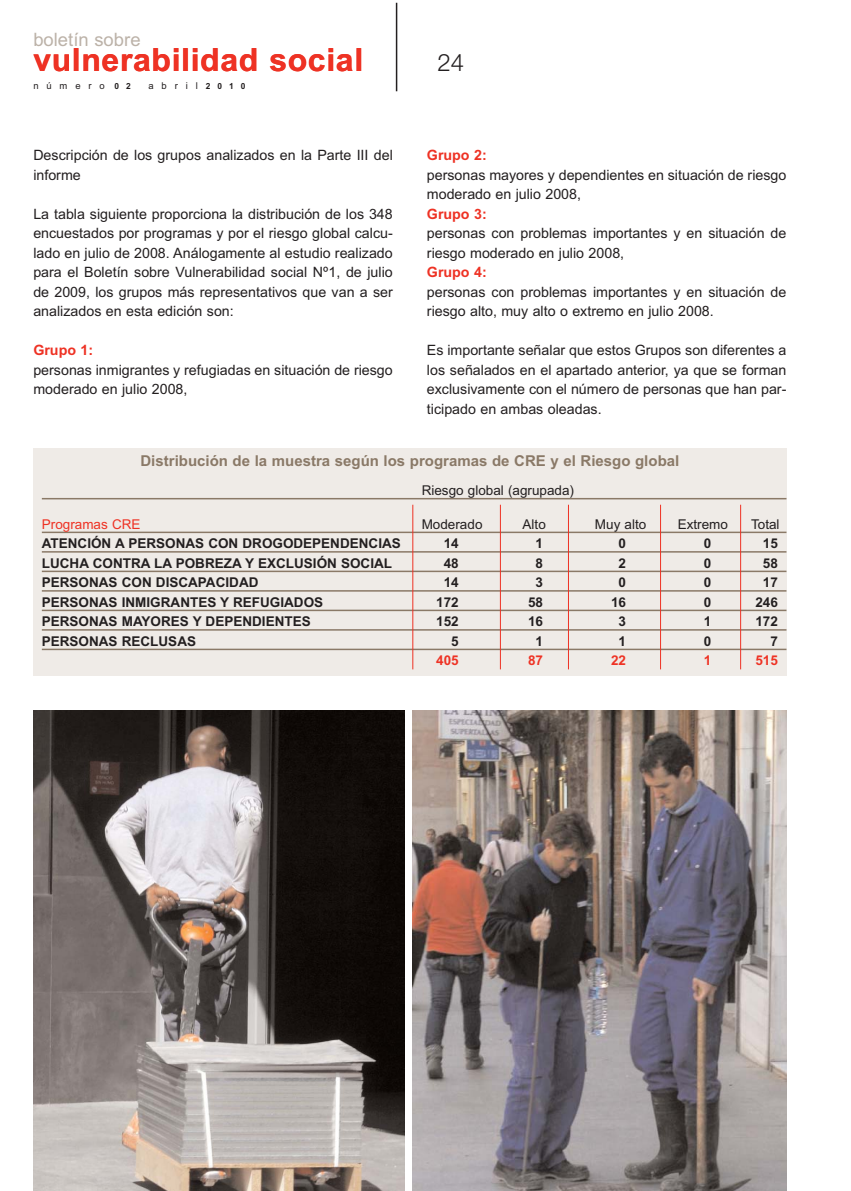
<style>
.page{position:relative;width:851px;height:1191px;background:#fff}
.page>*{position:absolute;margin:0;border:0;box-sizing:border-box;transform-origin:0 0}
.t1{font:700 31.95px "Arial";letter-spacing:.02em;color:#ee3224}
.t2{font:300 24px "Helvetica Neue";color:#231f20}
.t3{font:18.45px "Arial";color:#bcb2a8}
.t4{font:700 15px "Arial";color:#8a7967}
.t5{font:14.25px/19.5px "Arial";color:#231f20}
.t6{font:700 14.25px "Arial";color:#ee3224}
.t7{font:700 13.5px "Arial";color:#231f20}
.t8{font:13.5px "Arial";color:#231f20}
.t9{font:13.5px "Arial";color:#ee3224}
.t10{font:700 13.5px "Arial";color:#ee3224}
.t11{font:9.45px "Arial";letter-spacing:.835em;color:#231f20}
.s1{font-weight:700;font-size:8.4px}
</style>
<div class="page">
<hr style="left:396px;top:3px;width:1px;height:88px;background:#231f20">
<div style="left:33px;top:448px;width:753px;height:227px;background:#efebe7"></div>
<hr style="left:42px;top:498px;width:744px;height:1px;background:#8a7967">
<hr style="left:42px;top:531px;width:744px;height:2px;background:#8a7967">
<hr style="left:42px;top:551px;width:744px;height:1px;background:#8a7967">
<hr style="left:42px;top:570px;width:744px;height:2px;background:#8a7967">
<hr style="left:42px;top:590px;width:744px;height:1px;background:#8a7967">
<hr style="left:42px;top:609px;width:744px;height:2px;background:#8a7967">
<hr style="left:42px;top:629px;width:744px;height:1px;background:#8a7967">
<hr style="left:42px;top:648px;width:744px;height:2px;background:#8a7967">
<hr style="left:412px;top:505px;width:1px;height:164px;background:#ee3224">
<hr style="left:500px;top:505px;width:1px;height:164px;background:#ee3224">
<hr style="left:568px;top:505px;width:1px;height:164px;background:#ee3224">
<hr style="left:660px;top:505px;width:1px;height:164px;background:#ee3224">
<hr style="left:740px;top:505px;width:1px;height:164px;background:#ee3224">
<img style="left:33px;top:710px;width:371px;height:481px">
<img style="left:412px;top:710px;width:374px;height:481px">
<p class="t3" style="left:33px;top:33px;width:109px">boletín sobre</p>
<p class="t11" style="left:33px;top:82px;width:99px">número <span class="s1">02</span></p>
<p class="t11" style="left:148px;top:82px;width:99px">abril<span class="s1">2010</span></p>
<h1 class="t1" style="left:33px;top:48px;width:331px">vulnerabilidad social</h1>
<p class="t5" style="left:33px;top:147px;width:361px">Descripción de los grupos analizados en la Parte III del informe</p>
<p class="t5" style="left:33px;top:205px;width:361px;text-align:justify">La tabla siguiente proporciona la distribución de los 348 encuestados por programas y por el riesgo global calcu&shy;lado en julio de 2008. Análogamente al estudio realizado para el Boletín sobre Vulnerabilidad social Nº1, de julio de 2009, los grupos más representativos que van a ser analizados en esta edición son:</p>
<p class="t6" style="left:33px;top:345px;width:61px">Grupo 1:</p>
<p class="t5" style="left:33px;top:361px;width:361px">personas inmigrantes y refugiadas en situación de riesgo moderado en julio 2008,</p>
<h2 class="t2" style="left:437px;top:54px;width:28px">24</h2>
<p class="t6" style="left:427px;top:150px;width:61px">Grupo 2:</p>
<p class="t5" style="left:427px;top:166px;width:361px">personas mayores y dependientes en situación de riesgo moderado en julio 2008,</p>
<p class="t6" style="left:427px;top:209px;width:61px">Grupo 3:</p>
<p class="t5" style="left:427px;top:225px;width:361px">personas con problemas importantes y en situación de riesgo moderado en julio 2008,</p>
<p class="t6" style="left:427px;top:267px;width:61px">Grupo 4:</p>
<p class="t5" style="left:427px;top:283px;width:361px">personas con problemas importantes y en situación de riesgo alto, muy alto o extremo en julio 2008.</p>
<p class="t5" style="left:427px;top:342px;width:361px;text-align:justify">Es importante señalar que estos Grupos son diferentes a los señalados en el apartado anterior, ya que se forman exclusivamente con el número de personas que han par&shy;ticipado en ambas oleadas.</p>
<p class="t4" style="left:140px;top:455px;width:540px">Distribución de la muestra según los programas de CRE y el Riesgo global</p>
<p class="t8" style="left:421px;top:485px;width:154px">Riesgo global (agrupada)</p>
<p class="t9" style="left:42px;top:519px;width:100px">Programas CRE</p>
<p class="t8" style="left:421px;top:519px;width:62px">Moderado</p>
<p class="t8" style="left:522px;top:519px;width:25px">Alto</p>
<p class="t8" style="left:595px;top:519px;width:53px">Muy alto</p>
<p class="t8" style="left:677px;top:519px;width:52px">Extremo</p>
<p class="t8" style="left:751px;top:519px;width:30px">Total</p>
<p class="t7" style="left:42px;top:538px;width:360px">ATENCIÓN A PERSONAS CON DROGODEPENDENCIAS</p>
<p class="t7" style="left:443px;top:538px;width:17px">14</p>
<p class="t7" style="left:535px;top:538px;width:9px">1</p>
<p class="t7" style="left:618px;top:538px;width:9px">0</p>
<p class="t7" style="left:703px;top:538px;width:9px">0</p>
<p class="t7" style="left:762px;top:538px;width:17px">15</p>
<p class="t7" style="left:42px;top:558px;width:352px">LUCHA CONTRA LA POBREZA Y EXCLUSIÓN SOCIAL</p>
<p class="t7" style="left:443px;top:558px;width:17px">48</p>
<p class="t7" style="left:535px;top:558px;width:9px">8</p>
<p class="t7" style="left:618px;top:558px;width:9px">2</p>
<p class="t7" style="left:703px;top:558px;width:9px">0</p>
<p class="t7" style="left:762px;top:558px;width:17px">58</p>
<p class="t7" style="left:42px;top:577px;width:218px">PERSONAS CON DISCAPACIDAD</p>
<p class="t7" style="left:443px;top:577px;width:17px">14</p>
<p class="t7" style="left:535px;top:577px;width:9px">3</p>
<p class="t7" style="left:618px;top:577px;width:9px">0</p>
<p class="t7" style="left:703px;top:577px;width:9px">0</p>
<p class="t7" style="left:762px;top:577px;width:17px">17</p>
<p class="t7" style="left:42px;top:597px;width:283px">PERSONAS INMIGRANTES Y REFUGIADOS</p>
<p class="t7" style="left:436px;top:597px;width:24px">172</p>
<p class="t7" style="left:528px;top:597px;width:17px">58</p>
<p class="t7" style="left:611px;top:597px;width:17px">16</p>
<p class="t7" style="left:703px;top:597px;width:9px">0</p>
<p class="t7" style="left:755px;top:597px;width:24px">246</p>
<p class="t7" style="left:42px;top:616px;width:270px">PERSONAS MAYORES Y DEPENDIENTES</p>
<p class="t7" style="left:436px;top:616px;width:24px">152</p>
<p class="t7" style="left:528px;top:616px;width:17px">16</p>
<p class="t7" style="left:618px;top:616px;width:9px">3</p>
<p class="t7" style="left:703px;top:616px;width:9px">1</p>
<p class="t7" style="left:755px;top:616px;width:24px">172</p>
<p class="t7" style="left:42px;top:636px;width:156px">PERSONAS RECLUSAS</p>
<p class="t7" style="left:451px;top:636px;width:9px">5</p>
<p class="t7" style="left:535px;top:636px;width:9px">1</p>
<p class="t7" style="left:618px;top:636px;width:9px">1</p>
<p class="t7" style="left:703px;top:636px;width:9px">0</p>
<p class="t7" style="left:770px;top:636px;width:9px">7</p>
<p class="t10" style="left:436px;top:655px;width:24px">405</p>
<p class="t10" style="left:528px;top:655px;width:17px">87</p>
<p class="t10" style="left:611px;top:655px;width:17px">22</p>
<p class="t10" style="left:703px;top:655px;width:9px">1</p>
<p class="t10" style="left:755px;top:655px;width:24px">515</p>
</div>
